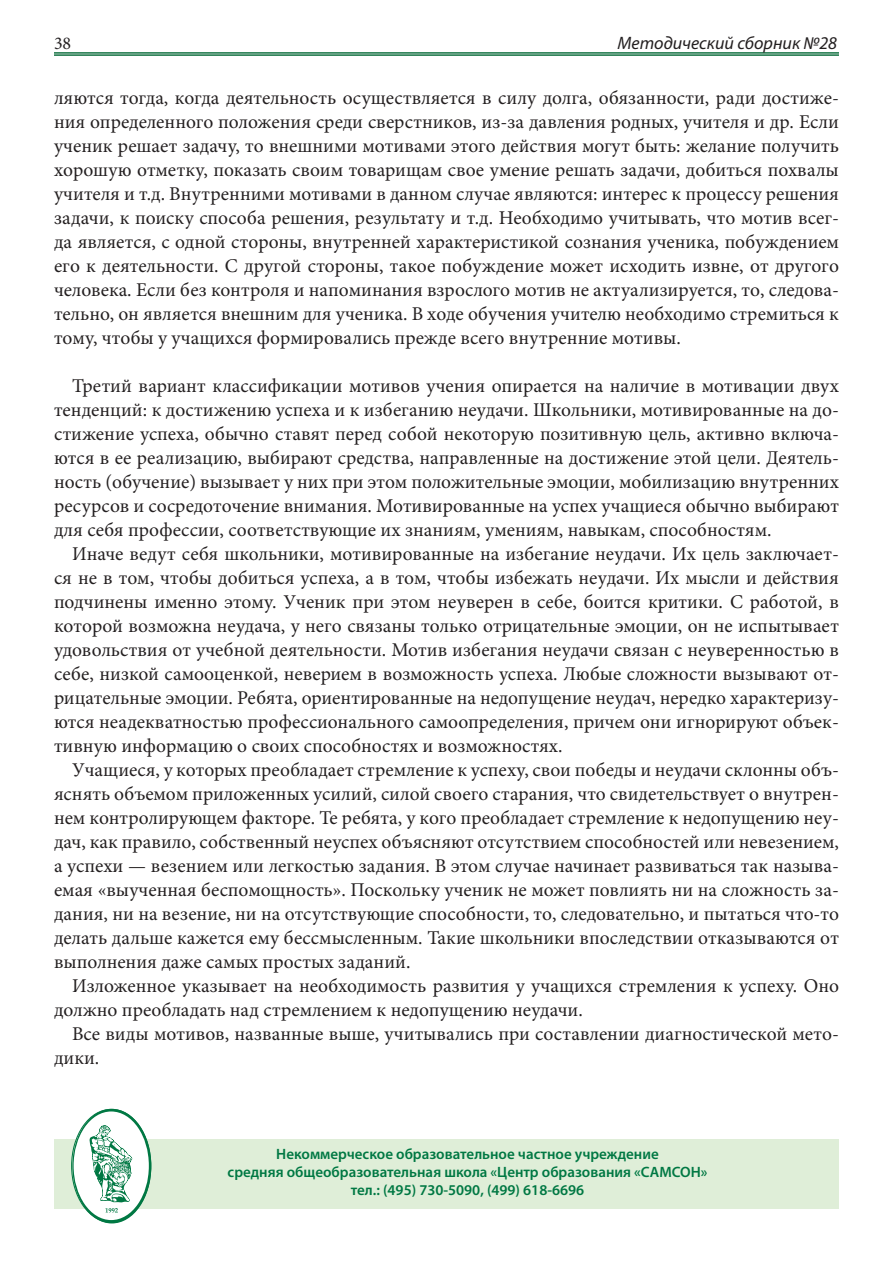
<style>
.page{position:relative;width:893px;height:1263px;background:#fff}
.page>*{position:absolute;margin:0;border:0;box-sizing:border-box;transform-origin:0 0}
.Paragraph_Style_1{font:19.5px/24px "Minion Pro";color:#231f20;text-align:justify}
.t1{font:italic 18px "Myriad Pro";color:#231f20}
.t2{font:18px "Minion Pro";color:#231f20}
.t3{font:600 15px/18px "Myriad Pro";color:#007843;text-align:center}
</style>
<div class="page">
<hr style="left:54px;top:52px;width:785px;height:1px;background:#063">
<hr style="left:54px;top:54px;width:785px;height:1px;background:#063">
<hr style="left:54px;top:55px;width:785px;height:1px;background:#063">
<div style="left:54px;top:1139px;width:785px;height:70px;background:#dfeed8"></div>
<svg style="left:71px;top:1109px;width:80px;height:114px"></svg>
<p class="t1" style="left:618px;top:32px;width:221px">Методический сборник №28</p>
<p class="Paragraph_Style_1" style="left:54px;top:86px;width:787px">ляются тогда, когда деятельность осуществляется в силу долга, обязанности, ради достиже&shy;ния определенного положения среди сверстников, из-за давления родных, учителя и др. Если ученик решает задачу, то внешними мотивами этого действия могут быть: желание получить хорошую отметку, показать своим товарищам свое умение решать задачи, добиться похвалы учителя и т.д. Внутренними мотивами в данном случае являются: интерес к процессу решения задачи, к поиску способа решения, результату и т.д. Необходимо учитывать, что мотив всег&shy;да является, с одной стороны, внутренней характеристикой сознания ученика, побуждением его к деятельности. С другой стороны, такое побуждение может исходить извне, от другого человека. Если без контроля и напоминания взрослого мотив не актуализируется, то, следова&shy;тельно, он является внешним для ученика. В ходе обучения учителю необходимо стремиться к тому, чтобы у учащихся формировались прежде всего внутренние мотивы.</p>
<p class="Paragraph_Style_1" style="left:54px;top:374px;width:786px;text-indent:18px">Третий вариант классификации мотивов учения опирается на наличие в мотивации двух тенденций: к достижению успеха и к избеганию неудачи. Школьники, мотивированные на до&shy;стижение успеха, обычно ставят перед собой некоторую позитивную цель, активно включа&shy;ются в ее реализацию, выбирают средства, направленные на достижение этой цели. Деятель&shy;ность (обучение) вызывает у них при этом положительные эмоции, мобилизацию внутренних ресурсов и сосредоточение внимания. Мотивированные на успех учащиеся обычно выбирают для себя профессии, соответствующие их знаниям, умениям, навыкам, способностям.</p>
<p class="Paragraph_Style_1" style="left:54px;top:542px;width:786px;text-indent:18px">Иначе ведут себя школьники, мотивированные на избегание неудачи. Их цель заключает&shy;ся не в том, чтобы добиться успеха, а в том, чтобы избежать неудачи. Их мысли и действия подчинены именно этому. Ученик при этом неуверен в себе, боится критики. С работой, в которой возможна неудача, у него связаны только отрицательные эмоции, он не испытывает удовольствия от учебной деятельности. Мотив избегания неудачи связан с неуверенностью в себе, низкой самооценкой, неверием в возможность успеха. Любые сложности вызывают от&shy;рицательные эмоции. Ребята, ориентированные на недопущение неудач, нередко характеризу&shy;ются неадекватностью профессионального самоопределения, причем они игнорируют объек&shy;тивную информацию о своих способностях и возможностях.</p>
<p class="Paragraph_Style_1" style="left:54px;top:758px;width:786px;text-indent:18px">Учащиеся, у которых преобладает стремление к успеху, свои победы и неудачи склонны объ&shy;яснять объемом приложенных усилий, силой своего старания, что свидетельствует о внутрен&shy;нем контролирующем факторе. Те ребята, у кого преобладает стремление к недопущению неу&shy;дач, как правило, собственный неуспех объясняют отсутствием способностей или невезением, а успехи — везением или легкостью задания. В этом случае начинает развиваться так называ&shy;емая «выученная беспомощность». Поскольку ученик не может повлиять ни на сложность за&shy;дания, ни на везение, ни на отсутствующие способности, то, следовательно, и пытаться что-то делать дальше кажется ему бессмысленным. Такие школьники впоследствии отказываются от выполнения даже самых простых заданий.</p>
<p class="Paragraph_Style_1" style="left:54px;top:974px;width:786px;text-indent:18px">Изложенное указывает на необходимость развития у учащихся стремления к успеху. Оно должно преобладать над стремлением к недопущению неудачи.</p>
<p class="Paragraph_Style_1" style="left:54px;top:1022px;width:786px;text-indent:18px">Все виды мотивов, названные выше, учитывались при составлении диагностической мето&shy;дики.</p>
<p class="t2" style="left:54px;top:31px;width:19px">38</p>
<p class="t3" style="left:228px;top:1145px;width:481px">Некоммерческое образовательное частное учреждение<br>средняя общеобразовательная школа «Центр образования «САМСОН» тел.: (495) 730-5090, (499) 618-6696</p>
</div>
